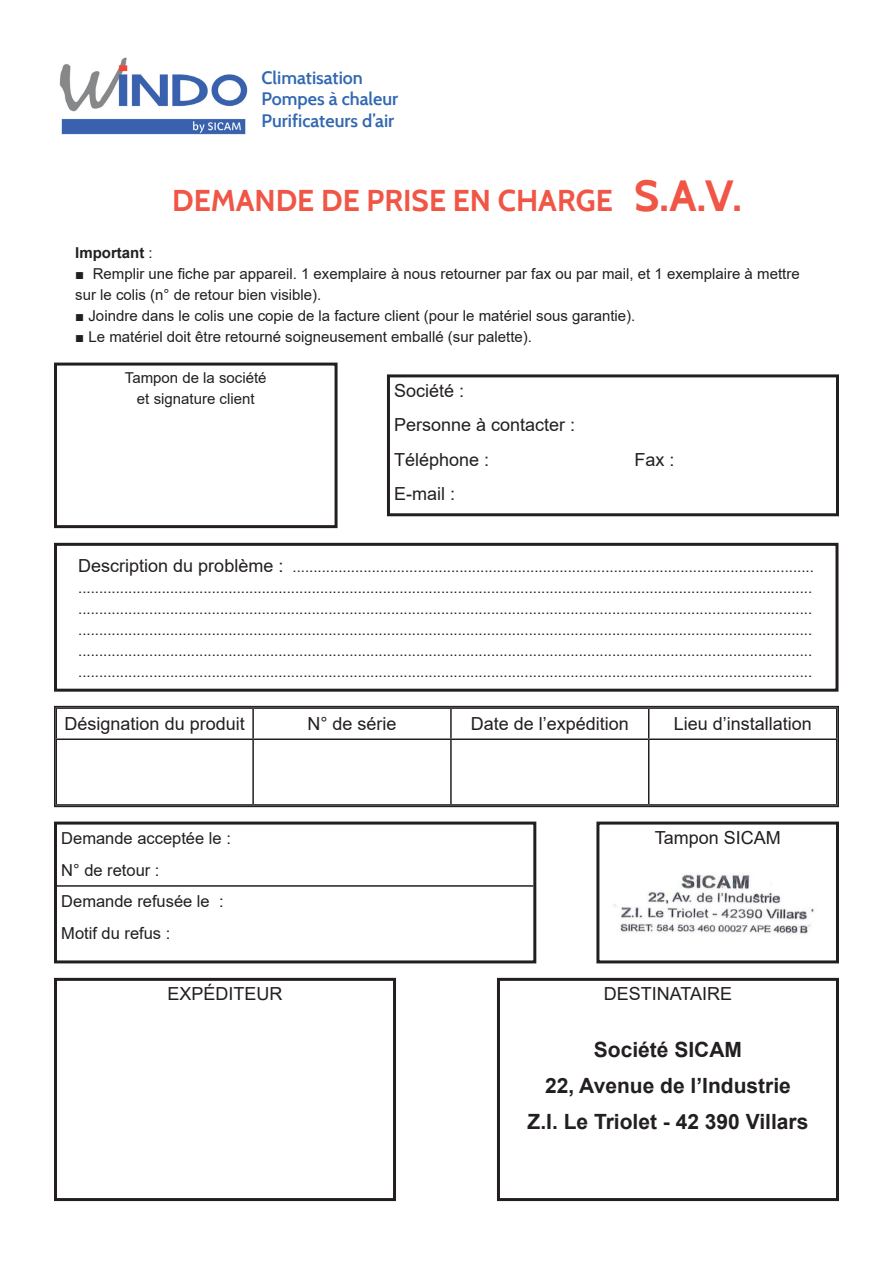
<style>
.page{position:relative;width:893px;height:1263px;background:#fff}
.page>*{position:absolute;margin:0;border:0;box-sizing:border-box;transform-origin:0 0}
.t1{font:700 30px "Cabin";color:#f05545}
.t2{font:700 21px "Arial";color:#231f20}
.t3{font:18px "Arial";color:#231f20}
.t4{font:600 18px "Cabin";color:#3268b2}
.t5{font:16.5px "Arial";color:#231f20}
.t6{font:15px/21px "Arial";color:#231f20}
.t7{font:700 15px "Arial";color:#231f20}
.s1{font-size:43.5px}
.s2{font-weight:400}
.s3{font-size:18px}
</style>
<div class="page">
<img style="left:59px;top:57px;width:189px;height:78px">
<div style="left:54px;top:363px;width:284px;height:165px;border:3px solid #231f20"></div>
<div style="left:596px;top:821px;width:243px;height:142px;border:3px solid #231f20"></div>
<div style="left:54px;top:978px;width:342px;height:223px;border:3px solid #231f20"></div>
<div style="left:497px;top:978px;width:342px;height:223px;border:3px solid #231f20"></div>
<div style="left:54px;top:543px;width:784px;height:149px;border:3px solid #231f20"></div>
<div style="left:387px;top:374px;width:452px;height:142px;border:3px solid #231f20"></div>
<div style="left:54px;top:821px;width:482px;height:142px;border:3px solid #231f20"></div>
<hr style="left:252px;top:709px;width:2px;height:29px;background:#231f20">
<hr style="left:450px;top:709px;width:2px;height:29px;background:#231f20">
<svg style="left:648px;top:709px;width:1px;height:29px"></svg>
<hr style="left:56px;top:738px;width:197px;height:2px;background:#231f20">
<hr style="left:253px;top:738px;width:198px;height:2px;background:#231f20">
<hr style="left:252px;top:740px;width:2px;height:64px;background:#231f20">
<hr style="left:451px;top:738px;width:198px;height:2px;background:#231f20">
<hr style="left:450px;top:740px;width:2px;height:64px;background:#231f20">
<hr style="left:649px;top:738px;width:188px;height:2px;background:#231f20">
<hr style="left:648px;top:740px;width:1px;height:64px;background:#231f20">
<div style="left:54px;top:706px;width:785px;height:101px;border:2px solid #231f20"></div>
<img style="left:614px;top:873px;width:200px;height:61px">
<hr style="left:54px;top:885px;width:479px;height:2px;background:#231f20">
<p class="t4" style="left:261px;top:66px;width:103px">Climatisation</p>
<p class="t4" style="left:261px;top:88px;width:138px">Pompes à chaleur</p>
<p class="t4" style="left:261px;top:110px;width:134px">Purificateurs d’air</p>
<p class="t1" style="left:172px;top:182px;width:571px">DEMANDE DE PRISE EN CHARGE <span class="s1">S.A.V.</span></p>
<p class="t7" style="left:75px;top:242px;width:79px">Important <span class="s2">:</span></p>
<p class="t6" style="left:75px;top:263px;width:726px">■ Remplir une fiche par appareil. 1 exemplaire à nous retourner par fax ou par mail, et 1 exemplaire à mettre sur le colis (n° de retour bien visible).</p>
<p class="t6" style="left:75px;top:305px;width:562px">■ Joindre dans le colis une copie de la facture client (pour le matériel sous garantie).</p>
<p class="t6" style="left:75px;top:326px;width:458px">■ Le matériel doit être retourné soigneusement emballé (sur palette).</p>
<p class="t6" style="left:125px;top:367px;width:143px">Tampon de la société</p>
<p class="t6" style="left:137px;top:388px;width:119px">et signature client</p>
<p class="t3" style="left:394px;top:378px;width:72px">Société :</p>
<p class="t3" style="left:394px;top:412px;width:183px">Personne à contacter :</p>
<p class="t3" style="left:394px;top:447px;width:97px">Téléphone :</p>
<p class="t3" style="left:634px;top:447px;width:42px">Fax :</p>
<p class="t3" style="left:394px;top:481px;width:63px">E-mail :</p>
<p class="t6" style="left:78px;top:557px;width:737px;text-align:justify"><span class="s3">Description du problème :</span> ............................................................................................................................. ................................................................................................................................................................................ ................................................................................................................................................................................ ................................................................................................................................................................................ ................................................................................................................................................................................ ................................................................................................................................................................................</p>
<p class="t3" style="left:65px;top:711px;width:182px">Désignation du produit</p>
<p class="t3" style="left:307px;top:711px;width:91px">N° de série</p>
<p class="t3" style="left:471px;top:711px;width:160px">Date de l’expédition</p>
<p class="t3" style="left:674px;top:711px;width:140px">Lieu d’installation</p>
<p class="t5" style="left:61px;top:827px;width:171px">Demande acceptée le :</p>
<p class="t5" style="left:61px;top:858px;width:100px">N° de retour :</p>
<p class="t5" style="left:61px;top:890px;width:164px">Demande refusée le :</p>
<p class="t5" style="left:61px;top:921px;width:111px">Motif du refus :</p>
<p class="t3" style="left:655px;top:825px;width:128px">Tampon SICAM</p>
<p class="t3" style="left:167px;top:981px;width:117px">EXPÉDITEUR</p>
<p class="t3" style="left:604px;top:981px;width:130px">DESTINATAIRE</p>
<p class="t2" style="left:594px;top:1035px;width:150px">Société SICAM</p>
<p class="t2" style="left:545px;top:1071px;width:247px">22, Avenue de l’Industrie</p>
<p class="t2" style="left:527px;top:1107px;width:282px">Z.I. Le Triolet - 42 390 Villars</p>
</div>
